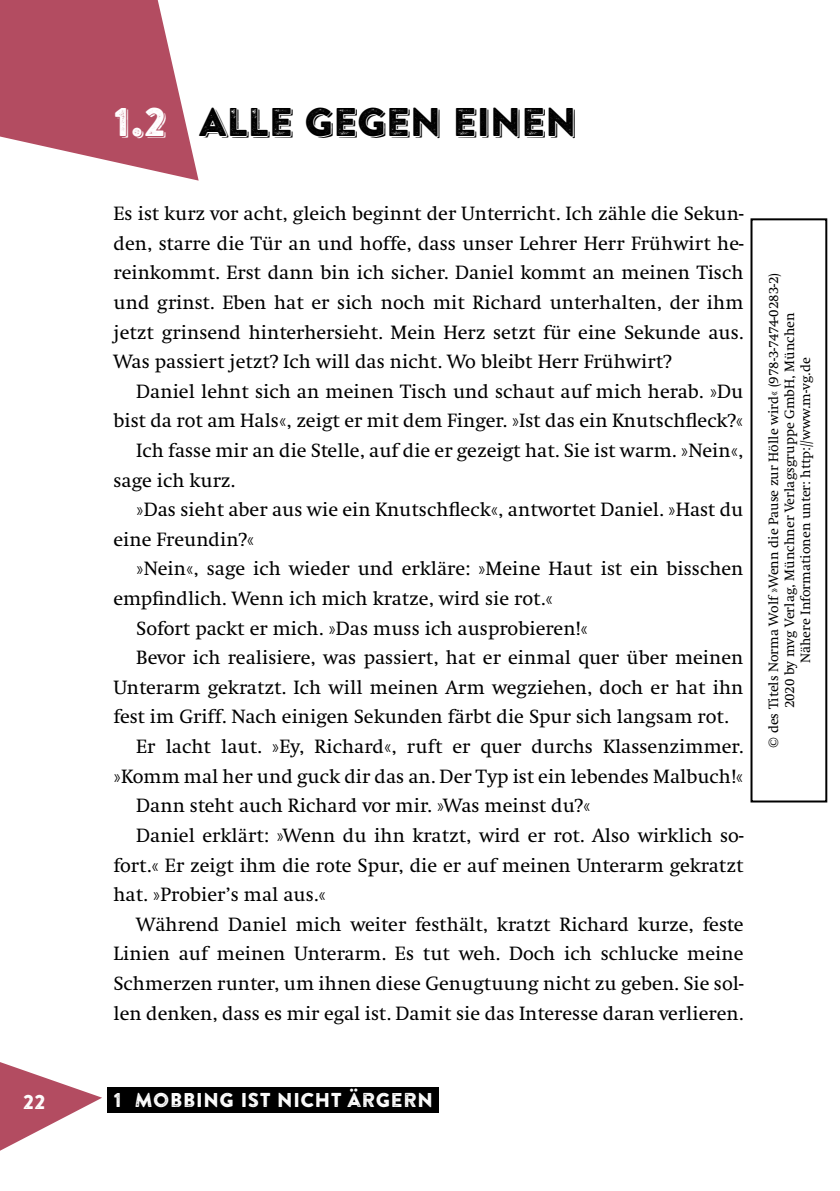
<style>
.page{position:relative;width:840px;height:1191px;background:#fff}
.page>*{position:absolute;margin:0;border:0;box-sizing:border-box;transform-origin:0 0}
._01_h2{font:40px "Brandon Printed One Shadow";letter-spacing:-.025em;color:#000}
._03_Body{font:20px/29.6px "Swift";color:#000}
._03_Body_ohne_EZ{font:20px/29.6px "Swift";color:#000;text-align:justify}
.t1{font:20px "Brandon Printed One";color:#fff}
.t2{font:14px/16px "Swift";color:#000;text-align:center}
.s1{color:#fff}
</style>
<div class="page">
<svg style="left:0;top:1062px;width:108px;height:89px"></svg>
<div style="left:108px;top:1087px;width:330px;height:26px;background:#000"></div>
<svg style="left:0;top:0;width:198px;height:181px"></svg>
<div style="left:750px;top:218px;width:76px;height:584px;border:2px solid #000"></div>
<h2 class="_01_h2" style="left:113px;top:96px;width:464px"><span class="s1">1.2</span> ALLE GEGEN EINEN</h2>
<p class="_03_Body_ohne_EZ" style="left:113px;top:199px;width:631px">Es ist kurz vor acht, gleich beginnt der Unterricht. Ich zähle die Sekun&shy;den, starre die Tür an und hoffe, dass unser Lehrer Herr Frühwirt he&shy;reinkommt. Erst dann bin ich sicher. Daniel kommt an meinen Tisch und grinst. Eben hat er sich noch mit Richard unterhalten, der ihm jetzt grinsend hinterhersieht. Mein Herz setzt für eine Sekunde aus.<br>Was passiert jetzt? Ich will das nicht. Wo bleibt Herr Frühwirt?</p>
<p class="_03_Body" style="left:113px;top:377px;width:631px;text-align:right">Daniel lehnt sich an meinen Tisch und schaut auf mich herab. »Du bist da rot am Hals«, zeigt er mit dem Finger. »Ist das ein Knutschfleck?«</p>
<p class="_03_Body" style="left:113px;top:436px;width:631px;text-indent:23px">Ich fasse mir an die Stelle, auf die er gezeigt hat. Sie ist warm. »Nein«, sage ich kurz.</p>
<p class="_03_Body" style="left:113px;top:495px;width:631px;text-indent:23px">»Das sieht aber aus wie ein Knutschfleck«, antwortet Daniel. »Hast du eine Freundin?«</p>
<p class="_03_Body" style="left:113px;top:554px;width:631px;text-indent:23px">»Nein«, sage ich wieder und erkläre: »Meine Haut ist ein bisschen empfindlich. Wenn ich mich kratze, wird sie rot.«</p>
<p class="_03_Body" style="left:136px;top:613px;width:453px">Sofort packt er mich. »Das muss ich ausprobieren!«</p>
<p class="_03_Body" style="left:113px;top:643px;width:631px;text-align:justify;text-indent:23px">Bevor ich realisiere, was passiert, hat er einmal quer über meinen Unterarm gekratzt. Ich will meinen Arm wegziehen, doch er hat ihn fest im Griff. Nach einigen Sekunden färbt die Spur sich langsam rot.</p>
<p class="_03_Body" style="left:113px;top:732px;width:631px;text-align:right">Er lacht laut. »Ey, Richard«, ruft er quer durchs Klassenzimmer. »Komm mal her und guck dir das an. Der Typ ist ein lebendes Malbuch!«</p>
<p class="_03_Body" style="left:136px;top:791px;width:456px">Dann steht auch Richard vor mir. »Was meinst du?«</p>
<p class="_03_Body" style="left:113px;top:821px;width:631px;text-align:justify;text-indent:23px">Daniel erklärt: »Wenn du ihn kratzt, wird er rot. Also wirklich so&shy;fort.« Er zeigt ihm die rote Spur, die er auf meinen Unterarm gekratzt hat. »Probier’s mal aus.«</p>
<p class="_03_Body" style="left:113px;top:909px;width:631px;text-align:justify;text-indent:23px">Während Daniel mich weiter festhält, kratzt Richard kurze, feste Linien auf meinen Unterarm. Es tut weh. Doch ich schlucke meine Schmerzen runter, um ihnen diese Genugtuung nicht zu geben. Sie sol&shy;len denken, dass es mir egal ist. Damit sie das Interesse daran verlieren.</p>
<p class="t2" style="left:765px;top:748px;width:476px;rotate:-90deg">© des Titels Norma Wolf »Wenn die Pause zur Hölle wird« (978-3-7474-0283-2)<br>2020 by mvg Verlag, Münchner Verlagsgruppe GmbH, München<br>Nähere Informationen unter: http://www.m-vg.de</p>
<p class="t1" style="left:23px;top:1089px;width:25px">22</p>
<p class="t1" style="left:113px;top:1087px;width:321px">1 MOBBING IST NICHT ÄRGERN</p>
</div>
